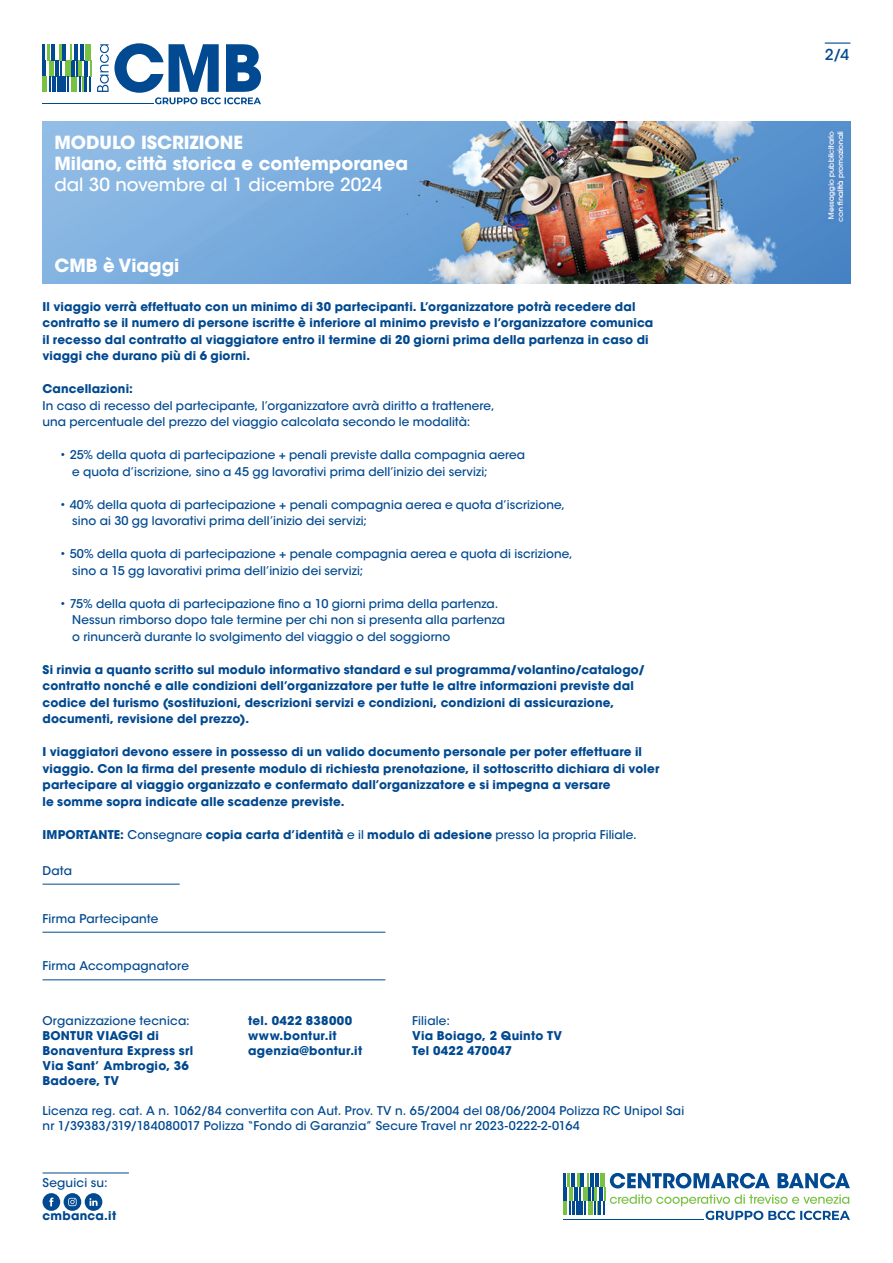
<style>
.page{position:relative;width:893px;height:1263px;background:#fff}
.page>*{position:absolute;margin:0;border:0;box-sizing:border-box;transform-origin:0 0}
.Stile_di_paragrafo_1{font:700 18px/21px "ITC Avant Garde Std";color:#fff}
.Stile_di_paragrafo_1-2{font:500 18px "ITC Avant Garde Std";color:#fff}
.Testo_corrente{font:500 15px "ITC Avant Garde Std";color:#014990}
.Testo_corrente-2{font:700 12px/16.5px "ITC Avant Garde Std";letter-spacing:.01em;color:#014990}
.Testo_corrente-3{font:500 12px/16.5px "ITC Avant Garde Std";letter-spacing:.005em;color:#014990}
.s1{font-weight:500}
</style>
<div class="page">
<div style="left:43px;top:1193px;width:17px;height:18px;background:#014990;border-radius:50%"></div>
<svg style="left:49px;top:1197px;width:4px;height:9px"></svg>
<div style="left:64px;top:1193px;width:17px;height:18px;background:#014990;border-radius:50%"></div>
<svg style="left:68px;top:1198px;width:9px;height:8px"></svg>
<div style="left:85px;top:1193px;width:17px;height:18px;background:#014990;border-radius:50%"></div>
<svg style="left:89px;top:1198px;width:9px;height:8px"></svg>
<hr style="left:43px;top:1172px;width:86px;height:1px;background:#014990">
<svg style="left:825px;top:43px;width:25px;height:1px"></svg>
<hr style="left:43px;top:884px;width:137px;height:1px;background:#014990">
<hr style="left:43px;top:932px;width:342px;height:1px;background:#014990">
<hr style="left:43px;top:979px;width:342px;height:1px;background:#014990">
<img style="left:43px;top:122px;width:807px;height:162px">
<svg style="left:563px;top:1173px;width:287px;height:47px"></svg>
<hr style="left:571px;top:1173px;width:3px;height:14px;background:#014990">
<hr style="left:580px;top:1173px;width:4px;height:14px;background:#014990">
<hr style="left:590px;top:1173px;width:4px;height:14px;background:#014990">
<hr style="left:596px;top:1173px;width:3px;height:14px;background:#014990">
<hr style="left:43px;top:104px;width:111px;height:1px;background:#014990">
<svg style="left:46px;top:60px;width:14px;height:32px"></svg>
<svg style="left:43px;top:44px;width:2px;height:16px"></svg>
<hr style="left:49px;top:60px;width:4px;height:17px;background:#79c142">
<hr style="left:56px;top:60px;width:3px;height:17px;background:#014990">
<hr style="left:43px;top:60px;width:3px;height:17px;background:#014990">
<svg style="left:49px;top:77px;width:2px;height:15px"></svg>
<hr style="left:43px;top:77px;width:4px;height:15px;background:#79c142">
<hr style="left:53px;top:77px;width:3px;height:15px;background:#014990">
<div style="left:58px;top:77px;width:8px;height:15px;background:#014990"></div>
<hr style="left:47px;top:44px;width:3px;height:16px;background:#79c142">
<hr style="left:59px;top:44px;width:3px;height:16px;background:#79c142">
<svg style="left:60px;top:44px;width:31px;height:48px"></svg>
<hr style="left:51px;top:44px;width:4px;height:16px;background:#014990">
<hr style="left:62px;top:44px;width:4px;height:16px;background:#014990">
<hr style="left:74px;top:44px;width:4px;height:16px;background:#014990">
<hr style="left:80px;top:44px;width:4px;height:16px;background:#014990">
<svg style="left:97px;top:43px;width:164px;height:61px"></svg>
<p class="Stile_di_paragrafo_1" style="left:54px;top:132px;width:355px">MODULO ISCRIZIONE<br>Milano, città storica e contemporanea</p>
<p class="Stile_di_paragrafo_1-2" style="left:54px;top:173px;width:330px">dal 30 novembre al 1 dicembre 2024</p>
<p class="Stile_di_paragrafo_1" style="left:54px;top:255px;width:126px">CMB è Viaggi</p>
<p class="Testo_corrente-2" style="left:43px;top:298px;width:612px">Il viaggio verrà effettuato con un minimo di 30 partecipanti. L’organizzatore potrà recedere dal contratto se il numero di persone iscritte è inferiore al minimo previsto e l’organizzatore comunica il recesso dal contratto al viaggiatore entro il termine di 20 giorni prima della partenza in caso di viaggi che durano più di 6 giorni.</p>
<p class="Testo_corrente-2" style="left:43px;top:381px;width:92px">Cancellazioni:</p>
<p class="Testo_corrente-3" style="left:43px;top:397px;width:454px">In caso di recesso del partecipante, l’organizzatore avrà diritto a trattenere,</p>
<p class="Testo_corrente-3" style="left:43px;top:414px;width:429px">una percentuale del prezzo del viaggio calcolata secondo le modalità:</p>
<p class="Testo_corrente-3" style="left:72px;top:447px;width:454px;text-indent:-13px">• 25% della quota di partecipazione + penali previste dalla compagnia aerea e quota d’iscrizione, sino a 45 gg lavorativi prima dell’inizio dei servizi;</p>
<p class="Testo_corrente-3" style="left:72px;top:496px;width:494px;text-indent:-13px">• 40% della quota di partecipazione + penali compagnia aerea e quota d’iscrizione, sino ai 30 gg lavorativi prima dell’inizio dei servizi;</p>
<p class="Testo_corrente-3" style="left:72px;top:546px;width:502px;text-indent:-13px">• 50% della quota di partecipazione + penale compagnia aerea e quota di iscrizione, sino a 15 gg lavorativi prima dell’inizio dei servizi;</p>
<p class="Testo_corrente-3" style="left:72px;top:595px;width:434px;text-indent:-13px">• 75% della quota di partecipazione fino a 10 giorni prima della partenza.<br>Nessun rimborso dopo tale termine per chi non si presenta alla partenza o rinuncerà durante lo svolgimento del viaggio o del soggiorno</p>
<p class="Testo_corrente-2" style="left:43px;top:661px;width:604px">Si rinvia a quanto scritto sul modulo informativo standard e sul programma/volantino/catalogo/ contratto nonché e alle condizioni dell’organizzatore per tutte le altre informazioni previste dal codice del turismo (sostituzioni, descrizioni servizi e condizioni, condizioni di assicurazione, documenti, revisione del prezzo).</p>
<p class="Testo_corrente-2" style="left:43px;top:744px;width:618px">I viaggiatori devono essere in possesso di un valido documento personale per poter effettuare il viaggio. Con la firma del presente modulo di richiesta prenotazione, il sottoscritto dichiara di voler partecipare al viaggio organizzato e confermato dall’organizzatore e si impegna a versare<br>le somme sopra indicate alle scadenze previste.</p>
<p class="Testo_corrente-2" style="left:43px;top:826px;width:596px">IMPORTANTE: <span class="s1">Consegnare</span> copia carta d’identità <span class="s1">e il</span> modulo di adesione <span class="s1">presso la propria Filiale.</span></p>
<p class="Testo_corrente-3" style="left:43px;top:862px;width:31px">Data</p>
<p class="Testo_corrente-3" style="left:43px;top:910px;width:117px">Firma Partecipante</p>
<p class="Testo_corrente-3" style="left:43px;top:958px;width:148px">Firma Accompagnatore</p>
<p class="Testo_corrente-3" style="left:43px;top:1013px;width:149px">Organizzazione tecnica:</p>
<p class="Testo_corrente-2" style="left:43px;top:1028px;width:152px;line-height:15px">BONTUR VIAGGI di<br>Bonaventura Express srl</p>
<p class="Testo_corrente-2" style="left:43px;top:1058px;width:148px;line-height:15px">Via Sant’ Ambrogio, 36<br>Badoere, TV</p>
<p class="Testo_corrente-2" style="left:248px;top:1013px;width:116px;line-height:15px">tel. 0422 838000 www.bontur.it agenzia@bontur.it</p>
<p class="Testo_corrente-3" style="left:412px;top:1013px;width:39px">Filiale:</p>
<p class="Testo_corrente-2" style="left:412px;top:1028px;width:151px;line-height:15px">Via Boiago, 2 Quinto TV<br>Tel 0422 470047</p>
<p class="Testo_corrente-3" style="left:43px;top:1103px;width:643px">Licenza reg. cat. A n. 1062/84 convertita con Aut. Prov. TV n. 65/2004 del 08/06/2004 Polizza RC Unipol Sai</p>
<p class="Testo_corrente-3" style="left:43px;top:1118px;width:539px">nr 1/39383/319/184080017 Polizza “Fondo di Garanzia” Secure Travel nr 2023-0222-2-0164</p>
<p class="Testo_corrente-3" style="left:43px;top:1174px;width:67px">Seguici su:</p>
<p class="Testo_corrente-2" style="left:43px;top:1208px;width:75px">cmbanca.it</p>
<p class="Testo_corrente" style="left:825px;top:46px;width:26px">2/4</p>
</div>
